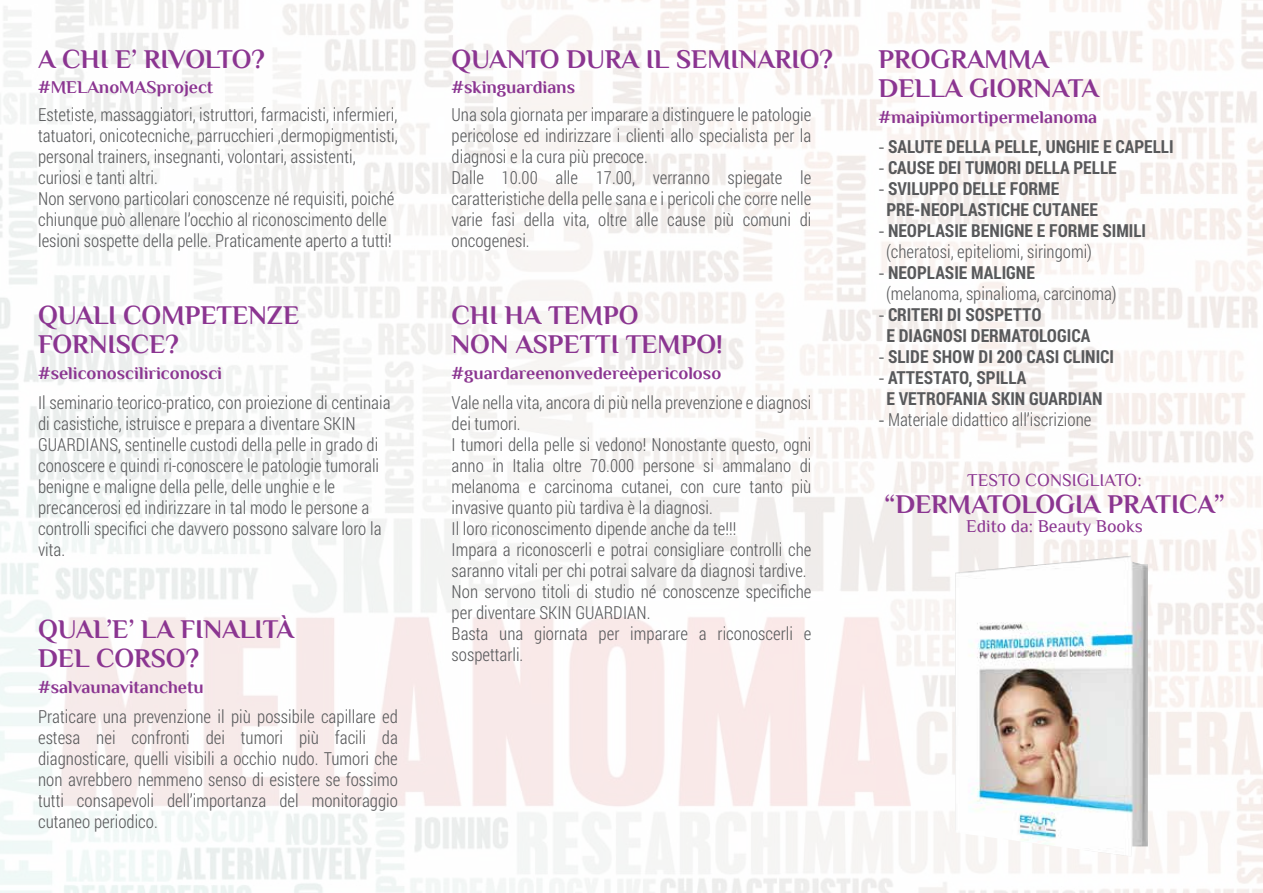
<style>
.page{position:relative;width:1263px;height:893px;background:#fff}
.page>*{position:absolute;margin:0;border:0;box-sizing:border-box;transform-origin:0 0}
.t1{font:700 27px/28.5px "Philosopher";color:#8b3591}
.t2{font:300 18px/21px "Roboto Condensed";color:#58595b}
.t3{font:700 18px/21px "Roboto Condensed";color:#58595b}
.t4{font:700 18px "Philosopher";color:#8b3591}
.t5{font:18px "Philosopher";color:#8b3591}
.s1{font-family:"Myriad Pro";font-weight:400}
.s2{font-weight:700}
</style>
<div class="page">
<img style="left:0;top:0;width:1263px;height:893px">
<img style="left:955px;top:556px;width:193px;height:300px">
<h1 class="t1" style="left:38px;top:45px;width:228px">A CHI E’ RIVOLTO?</h1>
<p class="t4" style="left:38px;top:77px;width:177px">#MELAnoMASproject</p>
<p class="t2" style="left:38px;top:104px;width:361px">Estetiste, massaggiatori, istruttori, farmacisti, infermieri, tatuatori, onicotecniche, parrucchieri ,dermopigmentisti, personal trainers, insegnanti, volontari, assistenti, curiosi e tanti altri.<br>Non servono particolari conoscenze né requisiti, poiché chiunque può allenare l’occhio al riconoscimento delle lesioni sospette della pelle. Praticamente aperto a tutti!</p>
<h1 class="t1" style="left:38px;top:301px;width:263px">QUALI COMPETENZE<br>FORNISCE?</h1>
<p class="t4" style="left:38px;top:363px;width:186px">#seliconosciliriconosci</p>
<p class="t2" style="left:38px;top:391px;width:354px">Il seminario teorico-pratico, con proiezione di centinaia di casistiche, istruisce e prepara a diventare SKIN GUARDIANS, sentinelle custodi della pelle in grado di conoscere e quindi ri-conoscere le patologie tumorali benigne e maligne della pelle, delle unghie e le precancerosi ed indirizzare in tal modo le persone a controlli specifici che davvero possono salvare loro la vita.</p>
<h1 class="t1" style="left:38px;top:615px;width:257px">QUAL’E’ LA FINALITÀ<br>DEL CORSO?</h1>
<p class="t4" style="left:38px;top:677px;width:167px">#salvaunavitanchetu</p>
<p class="t2" style="left:38px;top:705px;width:361px;text-align:justify">Praticare una prevenzione il più possibile capillare ed estesa nei confronti dei tumori più facili da diagnosticare, quelli visibili a occhio nudo. Tumori che non avrebbero nemmeno senso di esistere se fossimo tutti consapevoli dell’importanza del monitoraggio cutaneo periodico.</p>
<h1 class="t1" style="left:452px;top:45px;width:383px">QUANTO DURA IL SEMINARIO?</h1>
<p class="t4" style="left:452px;top:77px;width:125px">#skinguardians</p>
<p class="t2" style="left:452px;top:104px;width:361px">Una sola giornata per imparare a distinguere le patologie pericolose ed indirizzare i clienti allo specialista per la diagnosi e la cura più precoce.<br>Dalle 10.00 alle 17.00, verranno spiegate le caratteristiche della pelle sana e i pericoli che corre nelle varie fasi della vita, oltre alle cause più comuni di oncogenesi.</p>
<h1 class="t1" style="left:452px;top:301px;width:273px">CHI HA TEMPO<br>NON ASPETTI TEMPO!</h1>
<p class="t4" style="left:452px;top:363px;width:271px">#guardareenonvedereèpericoloso</p>
<p class="t2" style="left:452px;top:391px;width:361px">Vale nella vita, ancora di più nella prevenzione e diagnosi dei tumori.<br>I tumori della pelle si vedono! Nonostante questo, ogni anno in Italia oltre 70.000 persone si ammalano di melanoma e carcinoma cutanei, con cure tanto più invasive quanto più tardiva è la diagnosi.<br>Il loro riconoscimento dipende anche da te!!!<br>Impara a riconoscerli e potrai consigliare controlli che saranno vitali per chi potrai salvare da diagnosi tardive.<br>Non servono titoli di studio né conoscenze specifiche per diventare SKIN GUARDIAN.<br>Basta una giornata per imparare a riconoscerli e sospettarli.</p>
<h1 class="t1" style="left:879px;top:45px;width:222px">PROGRAMMA<br>DELLA GIORNATA</h1>
<p class="t4" style="left:879px;top:107px;width:220px">#maipiùmortipermelanoma</p>
<p class="t3" style="left:879px;top:135px;width:297px"><span class="s1">-</span> SALUTE DELLA PELLE, UNGHIE E CAPELLI</p>
<p class="t3" style="left:879px;top:156px;width:240px"><span class="s1">-</span> CAUSE DEI TUMORI DELLA PELLE</p>
<p class="t3" style="left:886px;top:177px;width:213px;text-indent:-8px"><span class="s1">-</span> SVILUPPO DELLE FORME<br>PRE-NEOPLASTICHE CUTANEE</p>
<p class="t2" style="left:886px;top:219px;width:262px;text-indent:-7px"><span class="s1">-</span> <span class="s2">NEOPLASIE BENIGNE E FORME SIMILI </span>(cheratosi, epiteliomi, siringomi)</p>
<p class="t2" style="left:886px;top:261px;width:232px;text-indent:-7px"><span class="s1">-</span> <span class="s2">NEOPLASIE MALIGNE<br></span>(melanoma, spinalioma, carcinoma)</p>
<p class="t3" style="left:886px;top:303px;width:205px;text-indent:-8px"><span class="s1">-</span> CRITERI DI SOSPETTO<br>E DIAGNOSI DERMATOLOGICA</p>
<p class="t3" style="left:879px;top:345px;width:237px"><span class="s1">-</span> SLIDE SHOW DI 200 CASI CLINICI</p>
<p class="t3" style="left:886px;top:366px;width:218px;text-indent:-8px"><span class="s1">-</span> ATTESTATO, SPILLA<br>E VETROFANIA SKIN GUARDIAN</p>
<p class="t2" style="left:879px;top:408px;width:214px"><span class="s1">-</span> Materiale didattico all’iscrizione</p>
<p class="t5" style="left:967px;top:470px;width:176px">TESTO CONSIGLIATO:</p>
<p class="t5" style="left:966px;top:517px;width:178px">Edito da: Beauty Books</p>
<h1 class="t1" style="left:885px;top:490px;width:341px">“DERMATOLOGIA PRATICA”</h1>
</div>
